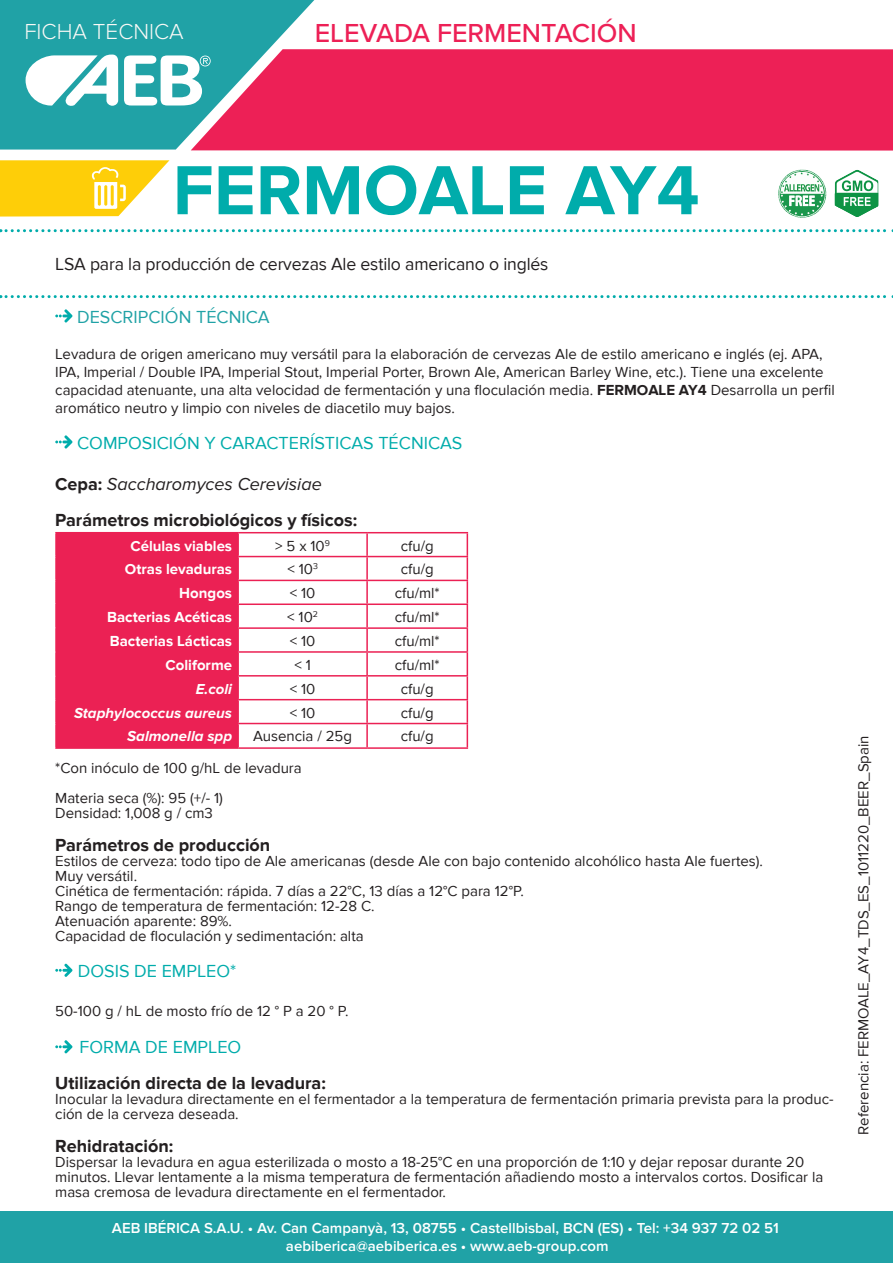
<style>
.page{position:relative;width:893px;height:1263px;background:#fff}
.page>*{position:absolute;margin:0;border:0;box-sizing:border-box;transform-origin:0 0}
.t1{font:700 72px "Proxima Nova";color:#00acab}
.t2{font:500 27px "Proxima Nova";color:#ed2056}
.t3{font:300 22.5px "Proxima Nova";color:#f9f9f6}
.t4{font:700 18px/36px "Proxima Nova";color:#231f20}
.t5{font:18px "Proxima Nova";color:#00acab}
.t6{font:18px "Proxima Nova";letter-spacing:-.01em;color:#231f20}
.t7{font:18px "Proxima Nova";color:#20a2a6}
.t8{font:15px/15px "Proxima Nova";color:#231f20}
.t9{font:600 15px/18px "Proxima Nova";color:#fff;text-align:center}
.t10{font:700 15px "Proxima Nova";color:#fff}
.t11{font:italic 700 15px "Proxima Nova";color:#fff}
.s1{font-weight:700}
.s2{font-weight:400;font-style:italic}
</style>
<div class="page">
<div style="left:1px;top:1210px;width:892px;height:53px;background:#20a2a6"></div>
<div style="left:0;top:0;width:315px;height:150px;background:#20a2a6"></div>
<svg style="left:191px;top:49px;width:702px;height:102px;background:#e72a5d"></svg>
<svg style="left:26px;top:55px;width:185px;height:52px"></svg>
<svg style="left:0;top:229px;width:893px;height:3px"></svg>
<svg style="left:0;top:295px;width:893px;height:3px"></svg>
<svg style="left:0;top:160px;width:169px;height:57px"></svg>
<svg style="left:55px;top:309px;width:17px;height:13px"></svg>
<svg style="left:55px;top:435px;width:17px;height:13px"></svg>
<div style="left:57px;top:533px;width:180px;height:214px;background:#eb2154"></div>
<hr style="left:238px;top:532px;width:129px;height:1px;background:#eb2154">
<hr style="left:367px;top:532px;width:101px;height:1px;background:#eb2154">
<hr style="left:366px;top:533px;width:2px;height:23px;background:#eb2154">
<hr style="left:238px;top:556px;width:129px;height:1px;background:#eb2154">
<hr style="left:367px;top:556px;width:101px;height:1px;background:#eb2154">
<hr style="left:366px;top:557px;width:2px;height:23px;background:#eb2154">
<hr style="left:238px;top:580px;width:129px;height:1px;background:#eb2154">
<hr style="left:367px;top:580px;width:101px;height:1px;background:#eb2154">
<hr style="left:366px;top:581px;width:2px;height:22px;background:#eb2154">
<hr style="left:238px;top:603px;width:129px;height:2px;background:#eb2154">
<hr style="left:367px;top:603px;width:101px;height:2px;background:#eb2154">
<hr style="left:366px;top:605px;width:2px;height:22px;background:#eb2154">
<hr style="left:238px;top:627px;width:129px;height:2px;background:#eb2154">
<hr style="left:367px;top:627px;width:101px;height:2px;background:#eb2154">
<hr style="left:366px;top:629px;width:2px;height:22px;background:#eb2154">
<hr style="left:238px;top:651px;width:129px;height:2px;background:#eb2154">
<hr style="left:367px;top:651px;width:101px;height:2px;background:#eb2154">
<hr style="left:366px;top:653px;width:2px;height:22px;background:#eb2154">
<hr style="left:238px;top:675px;width:129px;height:1px;background:#eb2154">
<hr style="left:367px;top:675px;width:101px;height:1px;background:#eb2154">
<hr style="left:366px;top:676px;width:2px;height:23px;background:#eb2154">
<hr style="left:238px;top:699px;width:129px;height:1px;background:#eb2154">
<hr style="left:367px;top:699px;width:101px;height:1px;background:#eb2154">
<hr style="left:366px;top:700px;width:2px;height:23px;background:#eb2154">
<hr style="left:238px;top:723px;width:129px;height:1px;background:#eb2154">
<hr style="left:367px;top:723px;width:101px;height:1px;background:#eb2154">
<hr style="left:366px;top:724px;width:2px;height:23px;background:#eb2154">
<svg style="left:467px;top:533px;width:1px;height:214px"></svg>
<hr style="left:238px;top:747px;width:129px;height:2px;background:#eb2154">
<hr style="left:367px;top:747px;width:101px;height:2px;background:#eb2154">
<hr style="left:55px;top:532px;width:183px;height:1px;background:#eb2154">
<hr style="left:55px;top:533px;width:2px;height:23px;background:#eb2154">
<hr style="left:237px;top:533px;width:2px;height:23px;background:#eb2154">
<hr style="left:55px;top:556px;width:183px;height:1px;background:#eb2154">
<hr style="left:55px;top:557px;width:2px;height:23px;background:#eb2154">
<hr style="left:237px;top:557px;width:2px;height:23px;background:#eb2154">
<hr style="left:55px;top:580px;width:183px;height:1px;background:#eb2154">
<hr style="left:55px;top:581px;width:2px;height:22px;background:#eb2154">
<hr style="left:237px;top:581px;width:2px;height:22px;background:#eb2154">
<hr style="left:55px;top:603px;width:183px;height:2px;background:#eb2154">
<hr style="left:55px;top:605px;width:2px;height:22px;background:#eb2154">
<hr style="left:237px;top:605px;width:2px;height:22px;background:#eb2154">
<hr style="left:55px;top:627px;width:183px;height:2px;background:#eb2154">
<hr style="left:55px;top:629px;width:2px;height:22px;background:#eb2154">
<hr style="left:237px;top:629px;width:2px;height:22px;background:#eb2154">
<hr style="left:55px;top:651px;width:183px;height:2px;background:#eb2154">
<hr style="left:55px;top:653px;width:2px;height:22px;background:#eb2154">
<hr style="left:237px;top:653px;width:2px;height:22px;background:#eb2154">
<hr style="left:55px;top:675px;width:183px;height:1px;background:#eb2154">
<hr style="left:55px;top:676px;width:2px;height:23px;background:#eb2154">
<hr style="left:237px;top:676px;width:2px;height:23px;background:#eb2154">
<hr style="left:55px;top:699px;width:183px;height:1px;background:#eb2154">
<hr style="left:55px;top:700px;width:2px;height:23px;background:#eb2154">
<hr style="left:237px;top:700px;width:2px;height:23px;background:#eb2154">
<hr style="left:55px;top:723px;width:183px;height:1px;background:#eb2154">
<hr style="left:55px;top:724px;width:2px;height:23px;background:#eb2154">
<hr style="left:237px;top:724px;width:2px;height:23px;background:#eb2154">
<hr style="left:55px;top:747px;width:183px;height:2px;background:#eb2154">
<svg style="left:55px;top:964px;width:17px;height:13px"></svg>
<svg style="left:55px;top:1040px;width:17px;height:13px"></svg>
<svg style="left:835px;top:170px;width:43px;height:47px"></svg>
<svg style="left:778px;top:169px;width:49px;height:49px"></svg>
<h3 class="t3" style="left:24px;top:21px;width:161px">FICHA TÉCNICA</h3>
<h2 class="t2" style="left:315px;top:13px;width:324px">ELEVADA FERMENTACIÓN</h2>
<h1 class="t1" style="left:173px;top:149px;width:528px">FERMOALE AY4</h1>
<p class="t6" style="left:55px;top:254px;width:495px">LSA para la producción de cervezas Ale estilo americano o inglés</p>
<p class="t7" style="left:77px;top:306px;width:194px">DESCRIPCIÓN TÉCNICA</p>
<p class="t8" style="left:55px;top:345px;width:781px;line-height:18px">Levadura de origen americano muy versátil para la elaboración de cervezas Ale de estilo americano e inglés (ej. APA, IPA, Imperial / Double IPA, Imperial Stout, Imperial Porter, Brown Ale, American Barley Wine, etc.). Tiene una excelente capacidad atenuante, una alta velocidad de fermentación y una floculación media. <span class="s1">FERMOALE AY4</span> Desarrolla un perfil aromático neutro y limpio con niveles de diacetilo muy bajos.</p>
<p class="t5" style="left:77px;top:432px;width:387px">COMPOSICIÓN Y CARACTERÍSTICAS TÉCNICAS</p>
<p class="t4" style="left:55px;top:466px;width:303px">Cepa: <span class="s2">Saccharomyces Cerevisiae<br></span>Parámetros microbiológicos y físicos:</p>
<p class="t10" style="left:130px;top:537px;width:103px">Células viables</p>
<p class="t8" style="left:275px;top:538px;width:56px">&gt; 5 x 10<sup>9</sup></p>
<p class="t8" style="left:401px;top:538px;width:34px">cfu/g</p>
<p class="t10" style="left:125px;top:561px;width:109px">Otras levaduras</p>
<p class="t8" style="left:287px;top:562px;width:32px">&lt; 10<sup>3</sup></p>
<p class="t8" style="left:401px;top:562px;width:34px">cfu/g</p>
<p class="t10" style="left:179px;top:585px;width:54px">Hongos</p>
<p class="t8" style="left:290px;top:586px;width:27px">&lt; 10</p>
<p class="t8" style="left:395px;top:586px;width:46px">cfu/ml*</p>
<p class="t10" style="left:107px;top:608px;width:126px">Bacterias Acéticas</p>
<p class="t8" style="left:287px;top:610px;width:32px">&lt; 10<sup>2</sup></p>
<p class="t8" style="left:395px;top:610px;width:46px">cfu/ml*</p>
<p class="t10" style="left:110px;top:632px;width:124px">Bacterias Lácticas</p>
<p class="t8" style="left:290px;top:634px;width:27px">&lt; 10</p>
<p class="t8" style="left:395px;top:634px;width:46px">cfu/ml*</p>
<p class="t10" style="left:166px;top:656px;width:68px">Coliforme</p>
<p class="t8" style="left:294px;top:657px;width:18px">&lt; 1</p>
<p class="t8" style="left:395px;top:657px;width:46px">cfu/ml*</p>
<p class="t11" style="left:196px;top:682px;width:38px">E.coli</p>
<p class="t8" style="left:290px;top:681px;width:27px">&lt; 10</p>
<p class="t8" style="left:401px;top:681px;width:34px">cfu/g</p>
<p class="t11" style="left:74px;top:706px;width:159px">Staphylococcus aureus</p>
<p class="t8" style="left:290px;top:705px;width:27px">&lt; 10</p>
<p class="t8" style="left:401px;top:705px;width:34px">cfu/g</p>
<p class="t11" style="left:127px;top:729px;width:106px">Salmonella spp</p>
<p class="t8" style="left:253px;top:729px;width:100px">Ausencia / 25g</p>
<p class="t8" style="left:401px;top:729px;width:34px">cfu/g</p>
<p class="t8" style="left:55px;top:753px;width:248px;line-height:30px">*Con inóculo de 100 g/hL de levadura<br>Materia seca (%): 95 (+/- 1)</p>
<p class="t8" style="left:55px;top:805px;width:159px">Densidad: 1,008 g / cm3</p>
<p class="t4" style="left:55px;top:827px;width:217px">Parámetros de producción</p>
<p class="t8" style="left:55px;top:853px;width:709px">Estilos de cerveza: todo tipo de Ale americanas (desde Ale con bajo contenido alcohólico hasta Ale fuertes).<br>Muy versátil.<br>Cinética de fermentación: rápida. 7 días a 22°C, 13 días a 12°C para 12°P.<br>Rango de temperatura de fermentación: 12-28 C.<br>Atenuación aparente: 89%.<br>Capacidad de floculación y sedimentación: alta</p>
<p class="t5" style="left:78px;top:960px;width:160px">DOSIS DE EMPLEO*</p>
<p class="t8" style="left:55px;top:1003px;width:295px">50-100 g / hL de mosto frío de 12 ° P a 20 ° P.</p>
<p class="t5" style="left:80px;top:1037px;width:163px">FORMA DE EMPLEO</p>
<p class="t4" style="left:55px;top:1066px;width:272px">Utilización directa de la levadura:</p>
<p class="t8" style="left:55px;top:1092px;width:780px">Inocular la levadura directamente en el fermentador a la temperatura de fermentación primaria prevista para la produc&shy;ción de la cerveza deseada.</p>
<p class="t4" style="left:55px;top:1129px;width:119px">Rehidratación:</p>
<p class="t8" style="left:55px;top:1155px;width:769px">Dispersar la levadura en agua esterilizada o mosto a 18-25°C en una proporción de 1:10 y dejar reposar durante 20 minutos. Llevar lentamente a la misma temperatura de fermentación añadiendo mosto a intervalos cortos. Dosificar la masa cremosa de levadura directamente en el fermentador.</p>
<p class="t9" style="left:112px;top:1220px;width:668px">AEB IBÉRICA S.A.U. • Av. Can Campanyà, 13, 08755 • Castellbisbal, BCN (ES) • Tel: +34 937 72 02 51 aebiberica@aebiberica.es • www.aeb-group.com</p>
<p class="t8" style="left:856px;top:1134px;width:400px;rotate:-90deg">Referencia: FERMOALE_AY4_TDS_ES_1011220_BEER_Spain</p>
</div>
